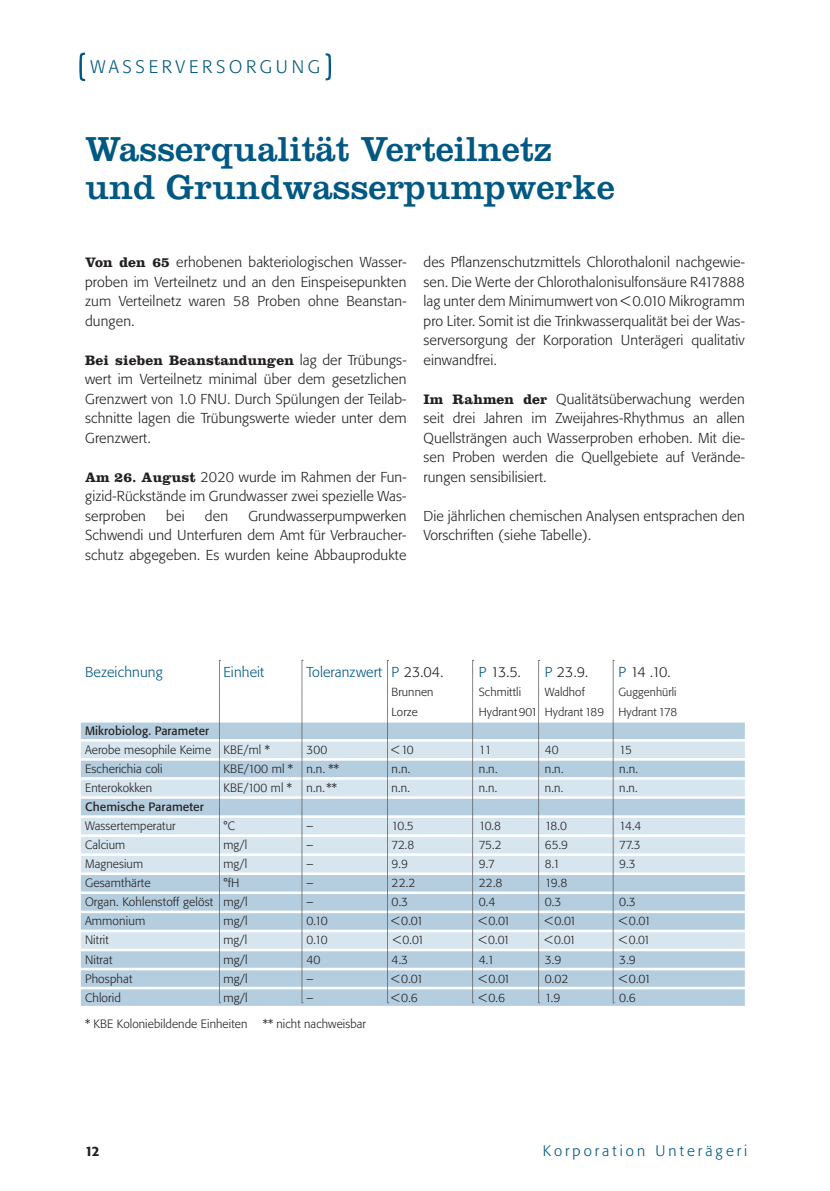
<style>
.page{position:relative;width:830px;height:1191px;background:#fff}
.page>*{position:absolute;margin:0;border:0;box-sizing:border-box;transform-origin:0 0}
.t1{font:36px/37.5px "Clarendon";color:#005883}
.t2{font:300 18px "Formata BQ";letter-spacing:.2em;color:#005883}
.t3{font:300 15px "Formata BQ";letter-spacing:.2em;color:#005883}
.t4{font:300 14.25px/19.5px "Formata BQ";letter-spacing:.005em;color:#231f20;text-align:justify}
.t5{font:700 14.25px "Clarendon";letter-spacing:.005em;color:#231f20}
.t6{font:300 14.25px "Formata BQ";letter-spacing:.005em;color:#005883}
.t7{font:500 13.5px "Formata BQ";color:#231f20}
.t8{font:300 12px "Formata BQ";letter-spacing:.005em;color:#231f20}
.t9{font:12px "Formata BQ";letter-spacing:.005em;color:#231f20}
.t10{font:300 11.7px "Formata BQ";letter-spacing:.005em;color:#231f20}
.s1{font-family:"Clarendon";font-weight:700}
.s2{font-family:"Formata BQ";font-weight:300}
.s3{color:#231f20}
.s4{color:#005883}
</style>
<div class="page">
<div style="left:81px;top:722px;width:663px;height:17px;background:#b4cee0"></div>
<div style="left:81px;top:741px;width:663px;height:17px;background:#d7e5ef"></div>
<div style="left:81px;top:760px;width:663px;height:17px;background:#b4cee0"></div>
<div style="left:81px;top:779px;width:663px;height:17px;background:#d7e5ef"></div>
<div style="left:81px;top:799px;width:663px;height:16px;background:#b4cee0"></div>
<div style="left:81px;top:818px;width:663px;height:16px;background:#d7e5ef"></div>
<div style="left:81px;top:837px;width:663px;height:16px;background:#d7e5ef"></div>
<div style="left:81px;top:856px;width:663px;height:16px;background:#d7e5ef"></div>
<div style="left:81px;top:875px;width:663px;height:16px;background:#b4cee0"></div>
<div style="left:81px;top:894px;width:663px;height:16px;background:#b4cee0"></div>
<div style="left:81px;top:913px;width:663px;height:16px;background:#b4cee0"></div>
<div style="left:81px;top:932px;width:663px;height:16px;background:#d7e5ef"></div>
<div style="left:81px;top:951px;width:663px;height:16px;background:#b4cee0"></div>
<div style="left:81px;top:970px;width:663px;height:16px;background:#b4cee0"></div>
<div style="left:81px;top:989px;width:663px;height:17px;background:#b4cee0"></div>
<svg style="left:79px;top:53px;width:6px;height:28px"></svg>
<svg style="left:325px;top:53px;width:6px;height:27px"></svg>
<svg style="left:219px;top:660px;width:1px;height:343px"></svg>
<svg style="left:301px;top:660px;width:2px;height:343px"></svg>
<svg style="left:387px;top:660px;width:1px;height:343px"></svg>
<svg style="left:472px;top:660px;width:1px;height:343px"></svg>
<svg style="left:538px;top:660px;width:1px;height:343px"></svg>
<svg style="left:612px;top:660px;width:2px;height:343px"></svg>
<p class="t2" style="left:90px;top:56px;width:231px">WASSERVERSORGUNG</p>
<h1 class="t1" style="left:85px;top:130px;width:531px">Wasserqualität Verteilnetz und Grundwasserpumpwerke</h1>
<p class="t4" style="left:85px;top:252px;width:323px"><span class="s1">Von den 65</span> erhobenen bakteriologischen Wasser&shy;proben im Verteilnetz und an den Einspeisepunkten zum Verteilnetz waren 58 Proben ohne Beanstan&shy;dungen.</p>
<p class="t5" style="left:85px;top:351px;width:323px">Bei sieben Beanstandungen <span class="s2">lag der Trübungs-</span></p>
<p class="t4" style="left:85px;top:369px;width:323px">wert im Verteilnetz minimal über dem gesetzlichen Grenzwert von 1.0 FNU. Durch Spülungen der Teilab&shy;schnitte lagen die Trübungswerte wieder unter dem Grenzwert.</p>
<p class="t4" style="left:85px;top:467px;width:323px"><span class="s1">Am 26. August</span> 2020 wurde im Rahmen der Fun&shy;gizid-Rückstände im Grundwasser zwei spezielle Was&shy;serproben</p>
<p class="t4" style="left:166px;top:506px;width:20px">bei</p>
<p class="t4" style="left:205px;top:506px;width:25px">den</p>
<p class="t4" style="left:85px;top:506px;width:323px;text-indent:163px">Grundwasserpumpwerken Schwendi und Unterfuren dem Amt für Verbraucher&shy;schutz abgegeben. Es wurden keine Abbauprodukte</p>
<p class="t4" style="left:423px;top:252px;width:323px">des Pflanzenschutzmittels Chlorothalonil nachgewie&shy;sen. Die Werte der Chlorothalonisulfonsäure R417888 lag unter dem Minimumwert von &lt;0.010 Mikrogramm pro Liter. Somit ist die Trinkwasserqualität bei der Was&shy;serversorgung der Korporation Unterägeri qualitativ einwandfrei.</p>
<p class="t4" style="left:423px;top:389px;width:323px"><span class="s1">Im Rahmen der</span> Qualitätsüberwachung werden seit drei Jahren im Zweijahres-Rhythmus an allen Quellsträngen auch Wasserproben erhoben. Mit die&shy;sen Proben werden die Quellgebiete auf Verände&shy;rungen sensibilisiert.</p>
<p class="t4" style="left:423px;top:506px;width:323px">Die jährlichen chemischen Analysen entsprachen den<br>Vorschriften (siehe Tabelle).</p>
<p class="t6" style="left:85px;top:663px;width:79px">Bezeichnung</p>
<p class="t6" style="left:223px;top:663px;width:42px">Einheit</p>
<p class="t6" style="left:306px;top:663px;width:138px">Toleranzwert P <span class="s3">23.04.</span></p>
<p class="t4" style="left:478px;top:662px;width:43px"><span class="s4">P</span> 13.5.</p>
<p class="t4" style="left:544px;top:662px;width:45px"><span class="s4">P</span> 23.9.</p>
<p class="t4" style="left:618px;top:662px;width:53px"><span class="s4">P</span> 14 .10.</p>
<p class="t10" style="left:391px;top:685px;width:43px">Brunnen</p>
<p class="t10" style="left:478px;top:685px;width:44px">Schmittli</p>
<p class="t10" style="left:544px;top:685px;width:41px">Waldhof</p>
<p class="t10" style="left:618px;top:685px;width:60px">Guggenhürli</p>
<p class="t10" style="left:391px;top:705px;width:28px">Lorze</p>
<p class="t10" style="left:478px;top:705px;width:200px">Hydrant901 Hydrant189 Hydrant178</p>
<p class="t9" style="left:85px;top:723px;width:125px">Mikrobiolog. Parameter</p>
<p class="t8" style="left:85px;top:742px;width:186px">Aerobe mesophile Keime KBE/ml *</p>
<p class="t8" style="left:306px;top:742px;width:22px">300</p>
<p class="t8" style="left:391px;top:742px;width:24px">&lt;10</p>
<p class="t8" style="left:478px;top:742px;width:14px">11</p>
<p class="t8" style="left:544px;top:742px;width:15px">40</p>
<p class="t8" style="left:619px;top:742px;width:14px">15</p>
<p class="t8" style="left:85px;top:761px;width:79px">Escherichia coli</p>
<p class="t8" style="left:223px;top:761px;width:117px">KBE/100 ml * n.n. **</p>
<p class="t8" style="left:391px;top:761px;width:20px">n.n.</p>
<p class="t8" style="left:478px;top:761px;width:20px">n.n.</p>
<p class="t8" style="left:544px;top:761px;width:20px">n.n.</p>
<p class="t8" style="left:619px;top:761px;width:20px">n.n.</p>
<p class="t8" style="left:85px;top:780px;width:69px">Enterokokken</p>
<p class="t8" style="left:223px;top:780px;width:115px">KBE/100 ml * n.n. **</p>
<p class="t8" style="left:391px;top:780px;width:20px">n.n.</p>
<p class="t8" style="left:478px;top:780px;width:20px">n.n.</p>
<p class="t8" style="left:544px;top:780px;width:20px">n.n.</p>
<p class="t8" style="left:619px;top:780px;width:20px">n.n.</p>
<p class="t9" style="left:85px;top:799px;width:120px">Chemische Parameter</p>
<p class="t8" style="left:85px;top:819px;width:92px">Wassertemperatur</p>
<p class="t8" style="left:223px;top:819px;width:13px">°C</p>
<p class="t8" style="left:306px;top:819px;width:8px">–</p>
<p class="t8" style="left:391px;top:819px;width:24px">10.5</p>
<p class="t8" style="left:478px;top:819px;width:24px">10.8</p>
<p class="t8" style="left:544px;top:819px;width:24px">18.0</p>
<p class="t8" style="left:619px;top:819px;width:24px">14.4</p>
<p class="t8" style="left:85px;top:838px;width:42px">Calcium</p>
<p class="t8" style="left:223px;top:838px;width:25px">mg/l</p>
<p class="t8" style="left:306px;top:838px;width:8px">–</p>
<p class="t8" style="left:391px;top:838px;width:24px">72.8</p>
<p class="t8" style="left:478px;top:838px;width:24px">75.2</p>
<p class="t8" style="left:544px;top:838px;width:25px">65.9</p>
<p class="t8" style="left:619px;top:838px;width:23px">77.3</p>
<p class="t8" style="left:85px;top:857px;width:59px">Magnesium</p>
<p class="t8" style="left:223px;top:857px;width:25px">mg/l</p>
<p class="t8" style="left:306px;top:857px;width:8px">–</p>
<p class="t8" style="left:391px;top:857px;width:18px">9.9</p>
<p class="t8" style="left:478px;top:857px;width:18px">9.7</p>
<p class="t8" style="left:544px;top:857px;width:17px">8.1</p>
<p class="t8" style="left:619px;top:857px;width:18px">9.3</p>
<p class="t8" style="left:85px;top:876px;width:67px">Gesamthärte</p>
<p class="t8" style="left:223px;top:876px;width:17px">°fH</p>
<p class="t8" style="left:306px;top:876px;width:8px">–</p>
<p class="t8" style="left:391px;top:876px;width:25px">22.2</p>
<p class="t8" style="left:478px;top:876px;width:25px">22.8</p>
<p class="t8" style="left:544px;top:876px;width:24px">19.8</p>
<p class="t8" style="left:85px;top:895px;width:164px">Organ. Kohlenstoff gelöst mg/l</p>
<p class="t8" style="left:306px;top:895px;width:8px">–</p>
<p class="t8" style="left:391px;top:895px;width:18px">0.3</p>
<p class="t8" style="left:478px;top:895px;width:18px">0.4</p>
<p class="t8" style="left:544px;top:895px;width:18px">0.3</p>
<p class="t8" style="left:619px;top:895px;width:18px">0.3</p>
<p class="t8" style="left:85px;top:914px;width:62px">Ammonium</p>
<p class="t8" style="left:223px;top:914px;width:26px">mg/l</p>
<p class="t8" style="left:306px;top:914px;width:23px">0.10</p>
<p class="t8" style="left:391px;top:914px;width:33px">&lt;0.01</p>
<p class="t8" style="left:478px;top:914px;width:33px">&lt;0.01</p>
<p class="t8" style="left:544px;top:914px;width:33px">&lt;0.01</p>
<p class="t8" style="left:619px;top:914px;width:33px">&lt;0.01</p>
<p class="t8" style="left:85px;top:933px;width:25px">Nitrit</p>
<p class="t8" style="left:223px;top:933px;width:25px">mg/l</p>
<p class="t8" style="left:306px;top:933px;width:23px">0.10</p>
<p class="t8" style="left:393px;top:933px;width:33px">&lt;0.01</p>
<p class="t8" style="left:478px;top:933px;width:33px">&lt;0.01</p>
<p class="t8" style="left:544px;top:933px;width:33px">&lt;0.01</p>
<p class="t8" style="left:619px;top:933px;width:33px">&lt;0.01</p>
<p class="t8" style="left:85px;top:952px;width:29px">Nitrat</p>
<p class="t8" style="left:223px;top:952px;width:26px">mg/l</p>
<p class="t8" style="left:306px;top:952px;width:16px">40</p>
<p class="t8" style="left:391px;top:952px;width:18px">4.3</p>
<p class="t8" style="left:478px;top:952px;width:17px">4.1</p>
<p class="t8" style="left:544px;top:952px;width:18px">3.9</p>
<p class="t8" style="left:619px;top:952px;width:18px">3.9</p>
<p class="t8" style="left:85px;top:971px;width:49px">Phosphat</p>
<p class="t8" style="left:223px;top:971px;width:26px">mg/l</p>
<p class="t8" style="left:306px;top:971px;width:8px">–</p>
<p class="t8" style="left:391px;top:971px;width:33px">&lt;0.01</p>
<p class="t8" style="left:478px;top:971px;width:33px">&lt;0.01</p>
<p class="t8" style="left:544px;top:971px;width:25px">0.02</p>
<p class="t8" style="left:619px;top:971px;width:33px">&lt;0.01</p>
<p class="t8" style="left:85px;top:990px;width:37px">Chlorid</p>
<p class="t8" style="left:223px;top:990px;width:26px">mg/l</p>
<p class="t8" style="left:306px;top:990px;width:8px">–</p>
<p class="t8" style="left:391px;top:990px;width:28px">&lt;0.6</p>
<p class="t8" style="left:478px;top:990px;width:28px">&lt;0.6</p>
<p class="t8" style="left:544px;top:990px;width:17px">1.9</p>
<p class="t8" style="left:619px;top:990px;width:18px">0.6</p>
<p class="t8" style="left:85px;top:1016px;width:164px">* KBE Koloniebildende Einheiten</p>
<p class="t8" style="left:263px;top:1016px;width:105px">** nicht nachweisbar</p>
<p class="t7" style="left:85px;top:1142px;width:16px">12</p>
<p class="t3" style="left:542px;top:1142px;width:206px">Korporation Unterägeri</p>
</div>
